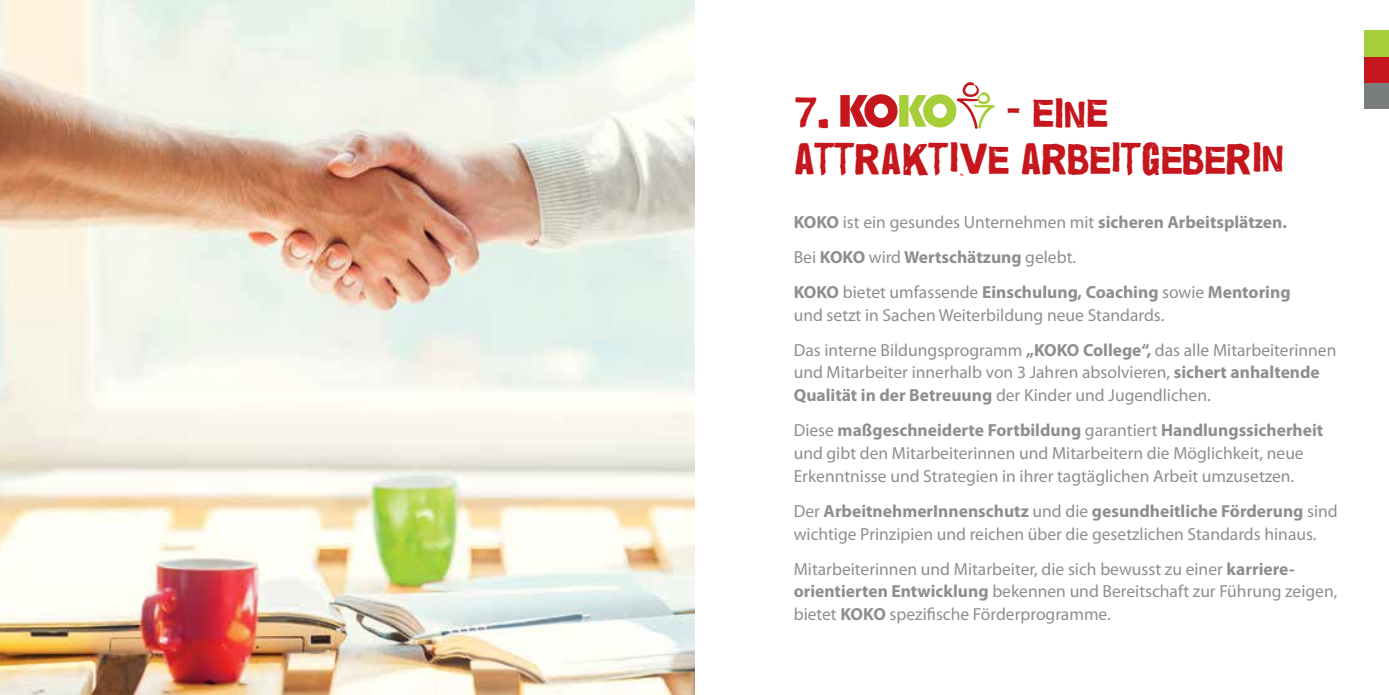
<style>
.page{position:relative;width:1389px;height:695px;background:#fff}
.page>*{position:absolute;margin:0;border:0;box-sizing:border-box;transform-origin:0 0}
.t1{font:40.25px/47.2px "Quick End Jerk";color:#c4161c}
.t2{font:17.5px/22.8px "Myriad Pro";color:#8c8f90}
.t3{font:700 17.5px/35px "Myriad Pro";color:#8c8f90}
.s1{font-weight:400}
.s2{font-weight:700}
</style>
<div class="page">
<div style="left:1364px;top:83px;width:25px;height:26px;background:#7a7d7d"></div>
<div style="left:1364px;top:56px;width:25px;height:27px;background:#c4161c"></div>
<div style="left:1364px;top:30px;width:25px;height:26px;background:#a6ce39"></div>
<img style="left:0;top:0;width:694px;height:694px">
<svg style="left:840px;top:82px;width:155px;height:47px"></svg>
<h1 class="t1" style="left:794px;top:89px;width:37px">7.</h1>
<h1 class="t1" style="left:794px;top:89px;width:492px;text-indent:212px">- EINE<br>ATTRAKTIVE ARBEITGEBERIN</h1>
<p class="t3" style="left:794px;top:204px;width:498px">KOKO <span class="s1">ist ein gesundes Unternehmen mit</span> sicheren Arbeitsplätzen.<br><span class="s1">Bei</span> KOKO <span class="s1">wird</span> Wertschätzung <span class="s1">gelebt.<br></span>KOKO <span class="s1">bietet umfassende</span> Einschulung, Coaching <span class="s1">sowie</span> Mentoring</p>
<p class="t2" style="left:794px;top:297px;width:544px;line-height:35px">und setzt in Sachen Weiterbildung neue Standards.<br>Das interne Bildungsprogramm <span class="s2">„KOKO College“,</span> das alle Mitarbeiterinnen</p>
<p class="t2" style="left:794px;top:361px;width:528px">und Mitarbeiter innerhalb von 3 Jahren absolvieren, <span class="s2">sichert anhaltende<br>Qualität in der Betreuung</span> der Kinder und Jugendlichen.</p>
<p class="t2" style="left:794px;top:418px;width:531px">Diese <span class="s2">maßgeschneiderte Fortbildung</span> garantiert <span class="s2">Handlungssicherheit </span>und gibt den Mitarbeiterinnen und Mitarbeitern die Möglichkeit, neue<br>Erkenntnisse und Strategien in ihrer tagtäglichen Arbeit umzusetzen.</p>
<p class="t2" style="left:794px;top:499px;width:546px">Der <span class="s2">ArbeitnehmerInnenschutz</span> und die <span class="s2">gesundheitliche Förderung</span> sind wichtige Prinzipien und reichen über die gesetzlichen Standards hinaus.</p>
<p class="t2" style="left:794px;top:557px;width:545px">Mitarbeiterinnen und Mitarbeiter, die sich bewusst zu einer <span class="s2">karriere&shy;orientierten Entwicklung</span> bekennen und Bereitschaft zur Führung zeigen, bietet <span class="s2">KOKO</span> spezifische Förderprogramme.</p>
</div>
